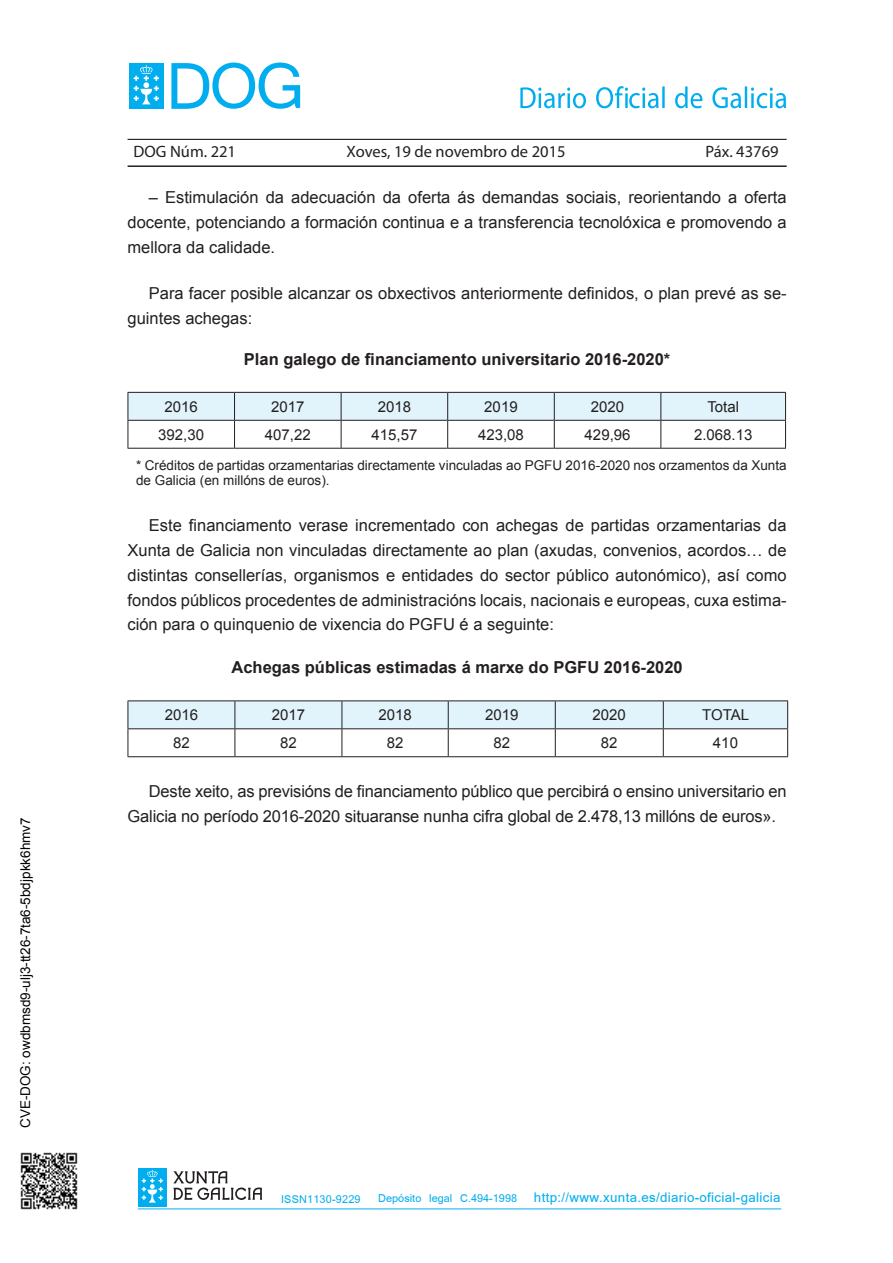
<style>
.page{position:relative;width:893px;height:1263px;background:#fff}
.page>*{position:absolute;margin:0;border:0;box-sizing:border-box;transform-origin:0 0}
.t1{font:21.15px "Kartika";letter-spacing:.015em;color:#00aeef}
.DOG_BASE_SANGRIA{font:16.5px/24.8px "Arial";color:#231f20;text-align:justify}
.t2{font:700 16.5px "Arial";color:#231f20}
.t3{font:16.5px "Myriad Pro";color:#231f20}
.t4{font:15px "Arial";color:#231f20}
.DOG_BASE_SIN_SANGRIA{font:13.5px/15px "Arial";color:#231f20}
.t5{font:13.5px "Arial";color:#000}
.s1{font-size:17.25px}
</style>
<div class="page">
<hr style="left:128px;top:139px;width:659px;height:1px;background:#231f20">
<hr style="left:128px;top:165px;width:659px;height:2px;background:#231f20">
<svg style="left:520px;top:86px;width:266px;height:22px"></svg>
<div style="left:129px;top:63px;width:35px;height:46px;background:#00aeef"></div>
<svg style="left:134px;top:65px;width:25px;height:39px"></svg>
<svg style="left:171px;top:63px;width:129px;height:46px"></svg>
<div style="left:138px;top:1168px;width:29px;height:38px;background:#00aeef"></div>
<svg style="left:142px;top:1170px;width:21px;height:32px"></svg>
<svg style="left:173px;top:1171px;width:89px;height:29px"></svg>
<hr style="left:138px;top:1208px;width:643px;height:1px;background:#00aeef">
<svg style="left:128px;top:392px;width:658px;height:56px"></svg>
<hr style="left:128px;top:448px;width:107px;height:1px;background:#231f20">
<hr style="left:235px;top:448px;width:106px;height:1px;background:#231f20">
<hr style="left:341px;top:448px;width:107px;height:1px;background:#231f20">
<hr style="left:448px;top:448px;width:106px;height:1px;background:#231f20">
<hr style="left:554px;top:448px;width:107px;height:1px;background:#231f20">
<hr style="left:661px;top:448px;width:125px;height:1px;background:#231f20">
<hr style="left:128px;top:700px;width:107px;height:1px;background:#231f20">
<hr style="left:235px;top:700px;width:107px;height:1px;background:#231f20">
<hr style="left:342px;top:700px;width:106px;height:1px;background:#231f20">
<hr style="left:448px;top:700px;width:107px;height:1px;background:#231f20">
<hr style="left:555px;top:700px;width:108px;height:1px;background:#231f20">
<hr style="left:663px;top:700px;width:125px;height:1px;background:#231f20">
<svg style="left:128px;top:701px;width:660px;height:55px"></svg>
<hr style="left:128px;top:756px;width:107px;height:1px;background:#231f20">
<hr style="left:235px;top:756px;width:107px;height:1px;background:#231f20">
<hr style="left:342px;top:756px;width:106px;height:1px;background:#231f20">
<hr style="left:448px;top:756px;width:107px;height:1px;background:#231f20">
<hr style="left:555px;top:756px;width:108px;height:1px;background:#231f20">
<hr style="left:663px;top:756px;width:125px;height:1px;background:#231f20">
<img style="left:20px;top:1152px;width:58px;height:58px">
<p class="t5" style="left:20px;top:1128px;width:312px;rotate:-90deg">CVE-DOG: owdbmsd9-ulj3-tt26-7ta6-5bdjpkk6hmv7</p>
<p class="t3" style="left:134px;top:141px;width:104px">DOG Núm. 221</p>
<p class="t3" style="left:347px;top:141px;width:220px">Xoves, 19 de novembro de 2015</p>
<p class="t3" style="left:705px;top:141px;width:75px">Páx. 43769</p>
<p class="DOG_BASE_SANGRIA" style="left:128px;top:185px;width:661px;text-indent:21px">– Estimulación da adecuación da oferta ás demandas sociais, reorientando a oferta docente, potenciando a formación continua e a transferencia tecnolóxica e promovendo a mellora da calidade.</p>
<p class="DOG_BASE_SANGRIA" style="left:128px;top:281px;width:661px;text-indent:21px">Para facer posible alcanzar os obxectivos anteriormente definidos, o plan prevé as se&shy;guintes achegas:</p>
<p class="t2" style="left:244px;top:348px;width:428px">Plan galego de financiamento universitario 2016-2020*</p>
<p class="t4" style="left:165px;top:397px;width:35px">2016</p>
<p class="t4" style="left:271px;top:397px;width:35px">2017</p>
<p class="t4" style="left:378px;top:397px;width:35px">2018</p>
<p class="t4" style="left:484px;top:397px;width:35px">2019</p>
<p class="t4" style="left:591px;top:397px;width:35px">2020</p>
<p class="t4" style="left:707px;top:397px;width:33px">Total</p>
<p class="t4" style="left:158px;top:425px;width:47px">392,30</p>
<p class="t4" style="left:265px;top:425px;width:47px">407,22</p>
<p class="t4" style="left:371px;top:425px;width:47px">415,57</p>
<p class="t4" style="left:478px;top:425px;width:47px">423,08</p>
<p class="t4" style="left:585px;top:425px;width:47px">429,96</p>
<p class="t4" style="left:694px;top:425px;width:60px">2.068.13</p>
<p class="DOG_BASE_SIN_SANGRIA" style="left:136px;top:458px;width:652px">* Créditos de partidas orzamentarias directamente vinculadas ao PGFU 2016-2020 nos orzamentos da Xunta de Galicia (en millóns de euros).</p>
<p class="DOG_BASE_SANGRIA" style="left:128px;top:513px;width:661px;text-indent:21px">Este financiamento verase incrementado con achegas de partidas orzamentarias da Xunta de Galicia non vinculadas directamente ao plan (axudas, convenios, acordos… de distintas consellerías, organismos e entidades do sector público autonómico), así como fondos públicos procedentes de administracións locais, nacionais e europeas, cuxa estima&shy;ción para o quinquenio de vixencia do PGFU é a seguinte:</p>
<p class="t2" style="left:231px;top:656px;width:453px">Achegas públicas estimadas á marxe do PGFU 2016-2020</p>
<p class="t4" style="left:165px;top:705px;width:35px">2016</p>
<p class="t4" style="left:272px;top:705px;width:35px">2017</p>
<p class="t4" style="left:378px;top:705px;width:35px">2018</p>
<p class="t4" style="left:485px;top:705px;width:35px">2019</p>
<p class="t4" style="left:593px;top:705px;width:35px">2020</p>
<p class="t4" style="left:702px;top:705px;width:48px">TOTAL</p>
<p class="t4" style="left:173px;top:733px;width:18px">82</p>
<p class="t4" style="left:280px;top:733px;width:18px">82</p>
<p class="t4" style="left:387px;top:733px;width:18px">82</p>
<p class="t4" style="left:493px;top:733px;width:18px">82</p>
<p class="t4" style="left:601px;top:733px;width:18px">82</p>
<p class="t4" style="left:713px;top:733px;width:27px">410</p>
<p class="DOG_BASE_SANGRIA" style="left:128px;top:779px;width:660px;text-indent:21px">Deste xeito, as previsións de financiamento público que percibirá o ensino universitario en<br>Galicia no período 2016-2020 situaranse nunha cifra global de 2.478,13 millóns de euros».</p>
<p class="t1" style="left:281px;top:1187px;width:501px"><span class="s1">ISSN1130-9229 Depósito legal C.494-1998</span> http://www.xunta.es/diario-oficial-galicia</p>
</div>
